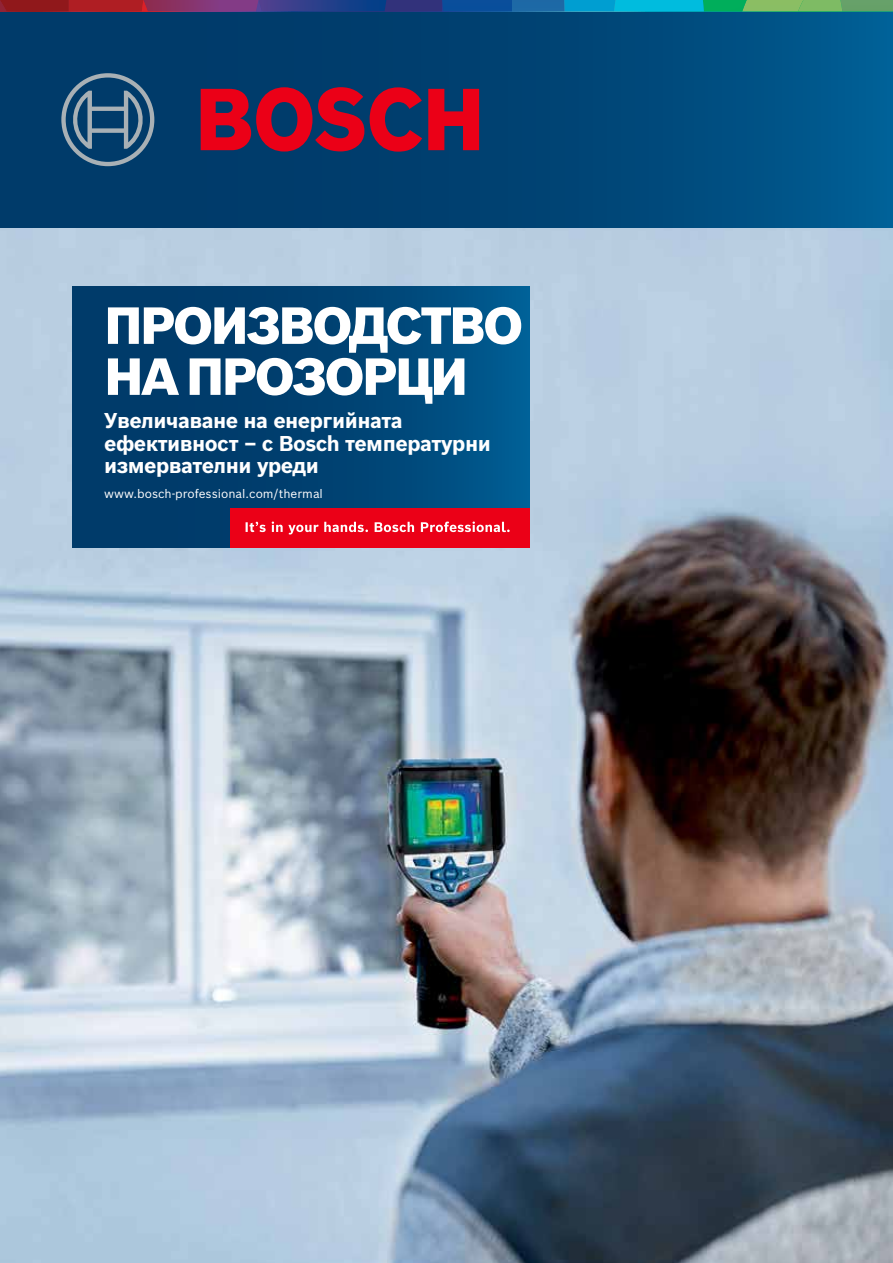
<style>
.page{position:relative;width:893px;height:1263px;background:#fff}
.page>*{position:absolute;margin:0;border:0;box-sizing:border-box;transform-origin:0 0}
.t1{font:900 51px/51px "Bosch Sans";letter-spacing:-.05em;color:#fff}
.t2{font:700 21px/22.5px "Bosch Sans";letter-spacing:-.025em;color:#fff}
.t3{font:12px "Bosch Sans";color:#fff}
</style>
<div class="page">
<img style="left:0;top:228px;width:893px;height:1035px">
<div style="left:72px;top:286px;width:457px;height:261px;background:linear-gradient(to right,#003361,#005589)"></div>
<div style="left:230px;top:508px;width:299px;height:39px;background:#eb0017"></div>
<svg style="left:246px;top:521px;width:264px;height:13px"></svg>
<div style="left:0;top:1px;width:893px;height:227px;background:linear-gradient(to right,#023360,#00568a)"></div>
<svg style="left:0;top:0;width:893px;height:11px;background:#4a657b"></svg>
<svg style="left:201px;top:87px;width:221px;height:65px;background:#86193b"></svg>
<svg style="left:428px;top:89px;width:51px;height:61px;background:#a81230"></svg>
<svg style="left:61px;top:73px;width:93px;height:93px;background:#305c7f"></svg>
<h1 class="t1" style="left:104px;top:297px;width:421px">ПРОИЗВОДСТВО<br>НА ПРОЗОРЦИ</h1>
<p class="t2" style="left:104px;top:408px;width:388px">Увеличаване на енергийната ефективност – с Bosch температурни измервателни уреди</p>
<p class="t3" style="left:104px;top:484px;width:220px">www.bosch-professional.com/thermal</p>
</div>
